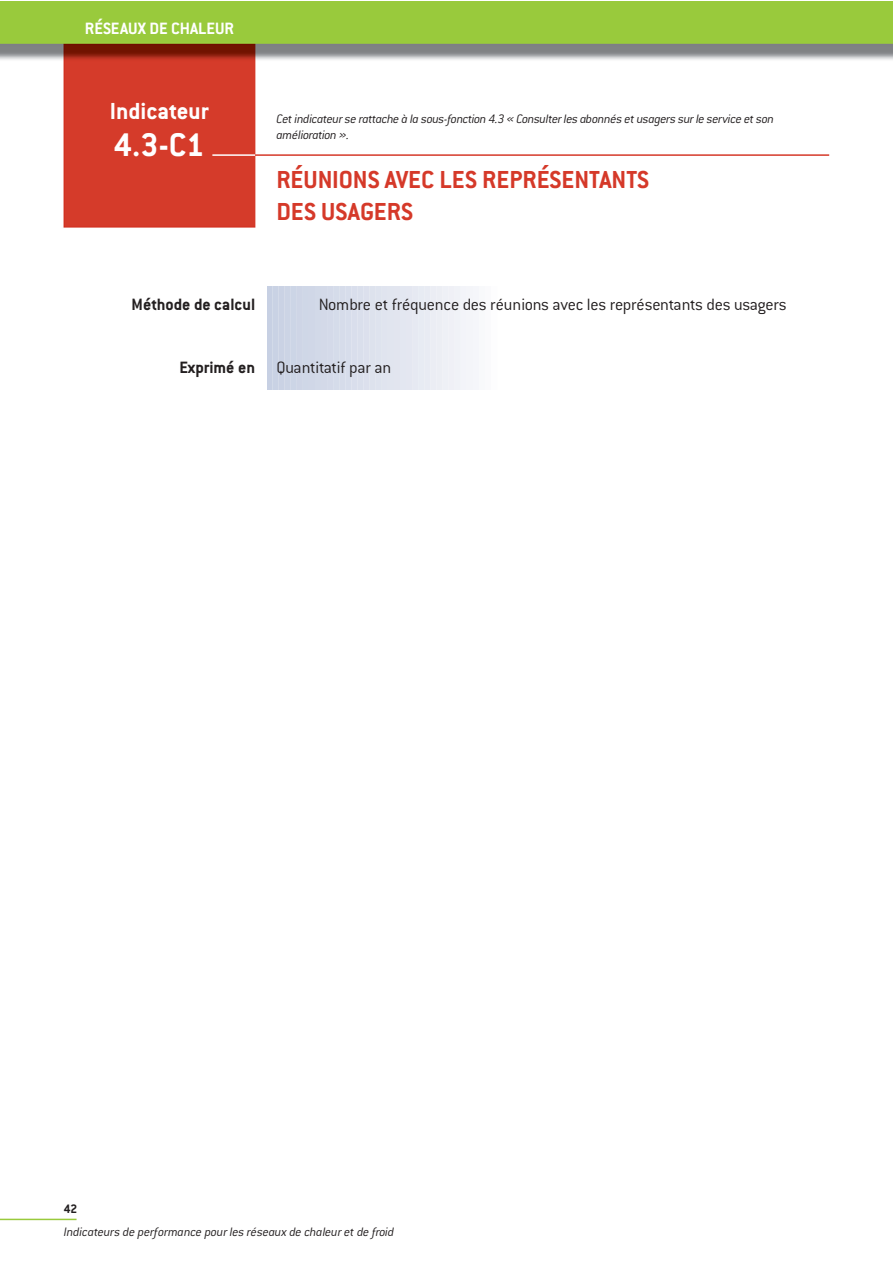
<style>
.page{position:relative;width:893px;height:1263px;background:#fff}
.page>*{position:absolute;margin:0;border:0;box-sizing:border-box;transform-origin:0 0}
.t1{font:700 36px "Conduit ITC";color:#fff}
.t2{font:700 27px/32.4px "Conduit ITC";color:#d53929}
.t3{font:700 25.5px "Conduit ITC";color:#fff}
.t4{font:300 18px "Conduit ITC";letter-spacing:-.015em;color:#231f20}
.t5{font:700 18px "Conduit ITC";color:#fff}
.t6{font:700 18px "Conduit ITC";color:#231f20}
.t7{font:italic 300 13.5px/16.2px "Conduit ITC";letter-spacing:-.02em;color:#231f20}
.t8{font:700 13.5px "Conduit ITC";color:#231f20}
.s1{font-weight:700}
</style>
<div class="page">
<img style="left:0;top:1px;width:892px;height:227px">
<hr style="left:212px;top:154px;width:43px;height:2px;background:#fff">
<hr style="left:255px;top:154px;width:574px;height:2px;background:#d53929">
<hr style="left:268px;top:286px;width:3px;height:103px;background:#c7d0e3">
<div style="left:273px;top:286px;width:5px;height:103px;background:#c9d2e4"></div>
<div style="left:279px;top:286px;width:5px;height:103px;background:#cad2e4"></div>
<hr style="left:286px;top:286px;width:4px;height:103px;background:#ccd4e5">
<hr style="left:292px;top:286px;width:4px;height:103px;background:#ccd5e6">
<hr style="left:298px;top:286px;width:4px;height:103px;background:#ced5e6">
<hr style="left:304px;top:286px;width:4px;height:103px;background:#cfd7e7">
<hr style="left:310px;top:286px;width:4px;height:103px;background:#d0d7e7">
<hr style="left:316px;top:286px;width:4px;height:103px;background:#d2d9e8">
<hr style="left:322px;top:286px;width:4px;height:103px;background:#d3d9e8">
<hr style="left:328px;top:286px;width:4px;height:103px;background:#d4dae9">
<hr style="left:334px;top:286px;width:4px;height:103px;background:#d5dcea">
<hr style="left:340px;top:286px;width:4px;height:103px;background:#d6dcea">
<hr style="left:346px;top:286px;width:4px;height:103px;background:#d7ddeb">
<div style="left:352px;top:286px;width:5px;height:103px;background:#d9deec"></div>
<div style="left:358px;top:286px;width:5px;height:103px;background:#dadfec"></div>
<hr style="left:365px;top:286px;width:4px;height:103px;background:#dce0ed">
<hr style="left:371px;top:286px;width:4px;height:103px;background:#dde2ed">
<hr style="left:377px;top:286px;width:4px;height:103px;background:#dee3ee">
<hr style="left:383px;top:286px;width:4px;height:103px;background:#e0e4ef">
<hr style="left:389px;top:286px;width:4px;height:103px;background:#e1e5ef">
<hr style="left:395px;top:286px;width:4px;height:103px;background:#e2e5ef">
<hr style="left:401px;top:286px;width:4px;height:103px;background:#e3e7f1">
<hr style="left:407px;top:286px;width:4px;height:103px;background:#e4e7f1">
<hr style="left:413px;top:286px;width:4px;height:103px;background:#e6e9f2">
<hr style="left:419px;top:286px;width:4px;height:103px;background:#e7ebf3">
<hr style="left:425px;top:286px;width:4px;height:103px;background:#e8ebf3">
<hr style="left:431px;top:286px;width:4px;height:103px;background:#ebedf4">
<div style="left:437px;top:286px;width:5px;height:103px;background:#eceef4"></div>
<div style="left:443px;top:286px;width:5px;height:103px;background:#eef0f6"></div>
<hr style="left:450px;top:286px;width:4px;height:103px;background:#eff0f6">
<hr style="left:456px;top:286px;width:4px;height:103px;background:#f0f2f7">
<hr style="left:462px;top:286px;width:4px;height:103px;background:#f3f4f9">
<hr style="left:468px;top:286px;width:4px;height:103px;background:#f4f5f9">
<hr style="left:474px;top:286px;width:4px;height:103px;background:#f5f6fa">
<hr style="left:480px;top:286px;width:4px;height:103px;background:#f8f9fb">
<hr style="left:486px;top:286px;width:4px;height:103px;background:#fafafc">
<hr style="left:0;top:1219px;width:77px;height:1px;background:#99ca3c">
<h3 class="t5" style="left:85px;top:18px;width:150px">RÉSEAUX DE CHALEUR</h3>
<h3 class="t3" style="left:110px;top:96px;width:100px">Indicateur</h3>
<h1 class="t1" style="left:114px;top:124px;width:92px">4.3-C1</h1>
<p class="t7" style="left:276px;top:110px;width:499px">Cet indicateur se rattache à la sous-fonction 4.3 « Consulter les abonnés et usagers sur le service et son amélioration ».</p>
<h2 class="t2" style="left:276px;top:163px;width:374px">RÉUNIONS AVEC LES REPRÉSENTANTS<br>DES USAGERS</h2>
<h3 class="t6" style="left:132px;top:294px;width:125px">Méthode de calcul</h3>
<h3 class="t4" style="left:319px;top:295px;width:469px">Nombre et fréquence des réunions avec les représentants des usagers</h3>
<h3 class="t4" style="left:179px;top:358px;width:213px"><span class="s1">Exprimé en</span> Quantitatif par an</h3>
<p class="t8" style="left:64px;top:1201px;width:15px">42</p>
<p class="t7" style="left:64px;top:1223px;width:332px">Indicateurs de performance pour les réseaux de chaleur et de froid</p>
</div>
